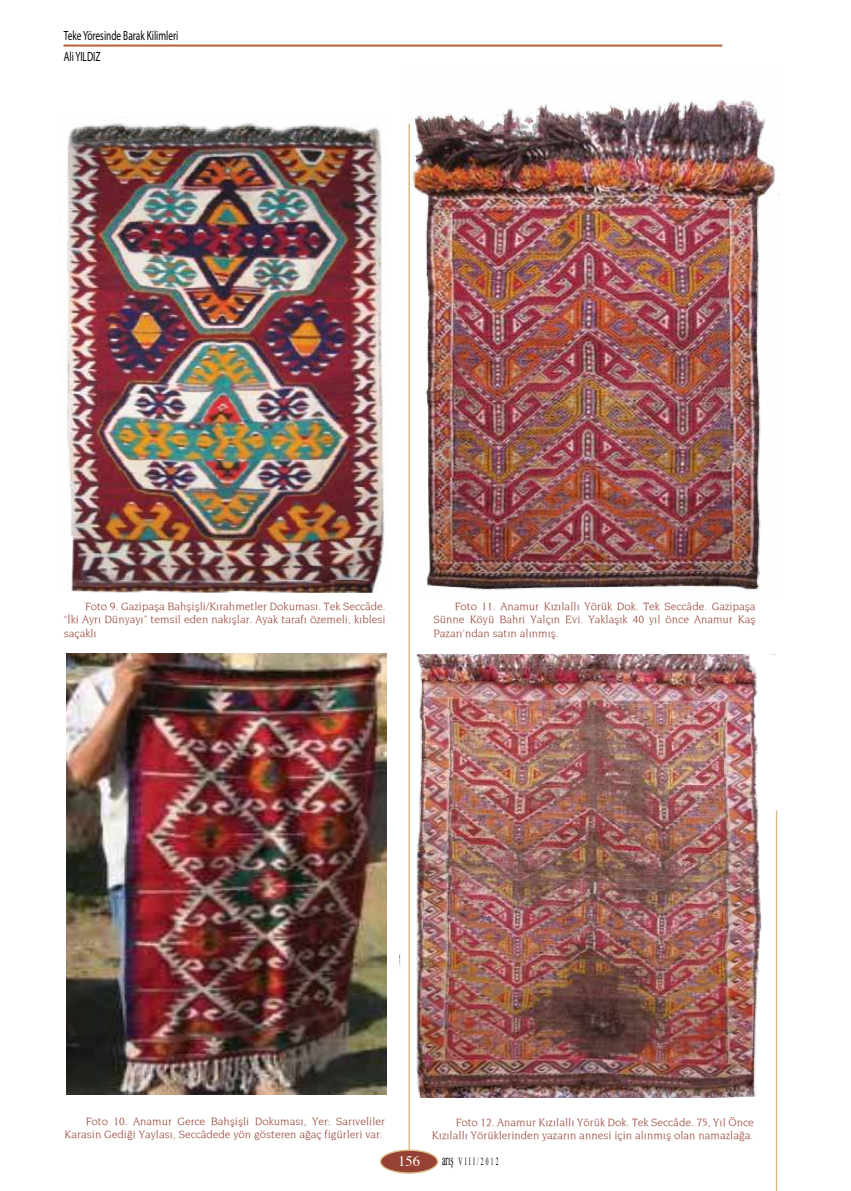
<style>
.page{position:relative;width:851px;height:1191px;background:#fff}
.page>*{position:absolute;margin:0;border:0;box-sizing:border-box;transform-origin:0 0}
.t1{font:14.55px "Times";color:#fff}
.t2{font:13.35px/20.9px "Myriad Pro";color:#000;scale:.7 1}
.t3{font:11.4px/13.5px "Novarese";color:#954235;text-align:justify}
.t4{font:10.95px "Times New Roman";letter-spacing:.4em;color:#000;scale:.51 1}
.s1{font-size:15.6px}
</style>
<div class="page">
<hr style="left:408px;top:124px;width:2px;height:1026px;background:#d9bc86">
<hr style="left:63px;top:44px;width:659px;height:3px;background:#b9683c">
<hr style="left:775px;top:810px;width:2px;height:381px;background:#d9bc86">
<div style="left:380px;top:1150px;width:57px;height:23px;background:#954235;border-radius:50%"></div>
<div style="left:380px;top:1149px;width:58px;height:24px;border:1px solid #d9bc86;border-radius:50%"></div>
<img style="left:67px;top:123px;width:318px;height:469px">
<img style="left:67px;top:653px;width:319px;height:441px">
<img style="left:408px;top:95px;width:372px;height:504px">
<img style="left:400px;top:654px;width:375px;height:443px">
<p class="t2" style="left:64px;top:26px;width:165px">Teke Yöresinde Barak Kilimleri<br>Ali YILDIZ</p>
<p class="t3" style="left:64px;top:599px;width:323px;text-indent:21px">Foto 9. Gazipaşa Bahşişli/Kırahmetler Dokuması. Tek Seccâde. “İki Ayrı Dünyayı” temsil eden nakışlar. Ayak tarafı özemeli, kıblesi saçaklı</p>
<p class="t3" style="left:433px;top:599px;width:323px;text-indent:21px">Foto 11. Anamur Kızılallı Yörük Dok. Tek Seccâde. Gazipaşa Sünne Köyü Bahri Yalçın Evi. Yaklaşık 40 yıl önce Anamur Kaş Pazarı’ndan satın alınmış.</p>
<p class="t3" style="left:65px;top:1113px;width:322px;text-align:right">Foto 10. Anamur Gerce Bahşişli Dokuması, Yer: Sarıveliler<br>Karasin Gediği Yaylası, Seccâdede yön gösteren ağaç figürleri var.</p>
<p class="t3" style="left:432px;top:1115px;width:323px;text-align:right">Foto 12. Anamur Kızılallı Yörük Dok. Tek Seccâde. 75, Yıl Önce<br>Kızılallı Yörüklerinden yazarın annesi için alınmış olan namazlağa.</p>
<p class="t1" style="left:398px;top:1147px;width:23px">156</p>
<p class="t4" style="left:442px;top:1154px;width:112px"><span class="s1">arış</span> VIII/2012</p>
</div>
